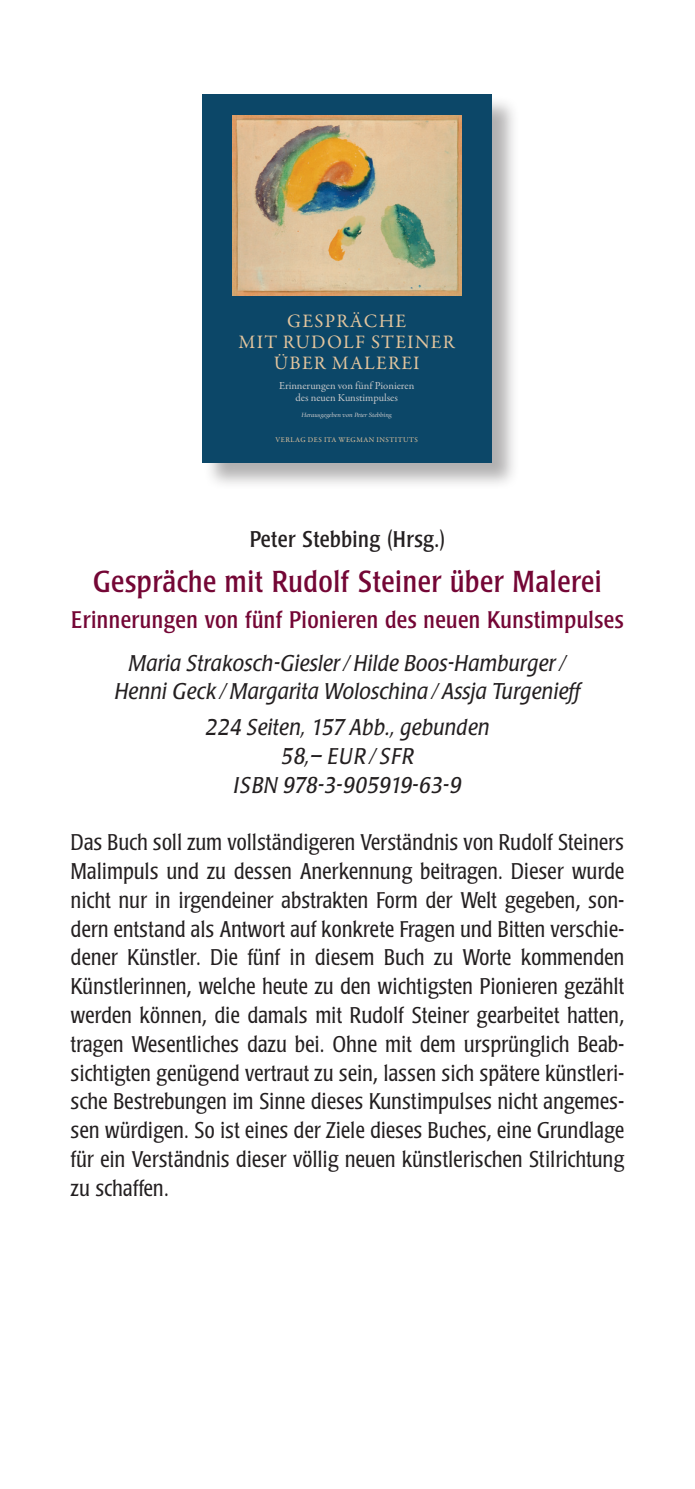
<style>
.page{position:relative;width:695px;height:1489px;background:#fff}
.page>*{position:absolute;margin:0;border:0;box-sizing:border-box;transform-origin:0 0}
.t1{font:condensed 30px "Poppl Laudatio";letter-spacing:.02em;color:#740635}
.t2{font:condensed 23.75px "Poppl Laudatio";letter-spacing:.02em;color:#740635}
.t3{font:300 condensed 22.5px/28.8px "Poppl Laudatio";letter-spacing:.02em;color:#231f20;text-align:justify}
.t4{font:italic 22.5px/28.8px "Poppl Laudatio";letter-spacing:.02em;color:#231f20;text-align:center;scale:.9 1}
.t5{font:condensed 22.5px "Poppl Laudatio";letter-spacing:.02em;color:#231f20}
.t6{font:19px/21px "Garamond Premr Pro";letter-spacing:.065em;color:#e3c59e;text-align:center}
.t7{font:10.75px/11.2px "Garamond Premr Pro";letter-spacing:-.005em;color:#c7c8ca;text-align:center}
.t8{font:7.25px "Garamond Premr Pro";letter-spacing:.065em;color:#e3c59e}
.t9{font:italic 6px "Comenius Antiqua";color:#c7c8ca}
</style>
<div class="page">
<div style="left:203px;top:95px;width:317px;height:395px;background:#231f20;opacity:.35"></div>
<div style="left:203px;top:94px;width:289px;height:368px;background:#0c4768"></div>
<img style="left:232px;top:115px;width:229px;height:180px">
<p class="t6" style="left:238px;top:311px;width:218px">GESPRÄCHE<br>MIT RUDOLF STEINER<br>ÜBER MALEREI</p>
<p class="t7" style="left:279px;top:381px;width:137px">Erinnerungen von fünf Pionieren des neuen Kunstimpulses</p>
<p class="t8" style="left:275px;top:435px;width:144px">VERLAG DES ITA WEGMAN INSTITUTS</p>
<p class="t9" style="left:301px;top:411px;width:92px">Herausgegeben von Peter Stebbing</p>
<p class="t5" style="left:250px;top:527px;width:197px">Peter Stebbing (Hrsg.)</p>
<h1 class="t1" style="left:93px;top:564px;width:510px">Gespräche mit Rudolf Steiner über Malerei</h1>
<p class="t2" style="left:71px;top:606px;width:553px">Erinnerungen von fünf Pionieren des neuen Kunstimpulses</p>
<p class="t4" style="left:115px;top:649px;width:519px">Maria Strakosch-Giesler/Hilde Boos-Hamburger/<br>Henni Geck / Margarita Woloschina / Assja Turgenieff</p>
<p class="t4" style="left:205px;top:713px;width:317px">224 Seiten, 157 Abb., gebunden<br>58,– EUR/SFR<br>ISBN 978-3-905919-63-9</p>
<p class="t3" style="left:71px;top:828px;width:554px">Das Buch soll zum vollständigeren Verständnis von Rudolf Steiners Malimpuls und zu dessen Anerkennung beitragen. Dieser wurde nicht nur in irgendeiner abstrakten Form der Welt gegeben, son&shy;dern entstand als Antwort auf konkrete Fragen und Bitten verschie&shy;dener Künstler. Die fünf in diesem Buch zu Worte kommenden Künstlerinnen, welche heute zu den wichtigsten Pionieren gezählt werden können, die damals mit Rudolf Steiner gearbeitet hatten, tragen Wesentliches dazu bei. Ohne mit dem ursprünglich Beab&shy;sichtigten genügend vertraut zu sein, lassen sich spätere künstleri&shy;sche Bestrebungen im Sinne dieses Kunstimpulses nicht angemes&shy;sen würdigen. So ist eines der Ziele dieses Buches, eine Grundlage für ein Verständnis dieser völlig neuen künstlerischen Stilrichtung zu schaffen.</p>
</div>
